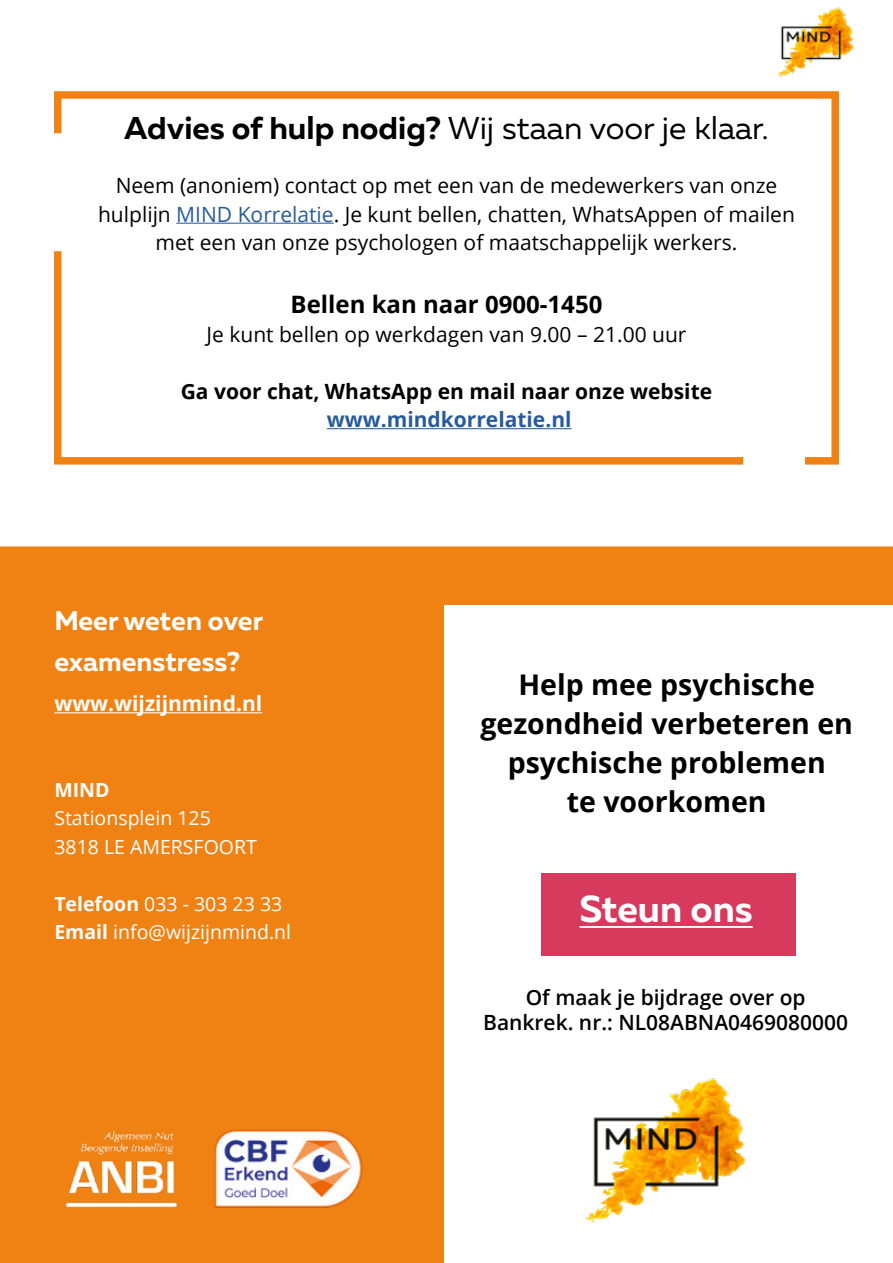
<style>
.page{position:relative;width:893px;height:1263px;background:#fff}
.page>*{position:absolute;margin:0;border:0;box-sizing:border-box;transform-origin:0 0}
.t1{font:700 37.5px "Muller";color:#fff}
.t2{font:31.5px "Muller";color:#000}
.t3{font:700 28.5px/39px "Open Sans";color:#000;text-align:center}
.t4{font:700 27px/40.5px "Muller";color:#fff}
.t5{font:700 24px "Open Sans";color:#000}
.t6{font:21px/28.5px "Open Sans";color:#000;text-align:center}
.t7{font:600 21px/25.2px "Open Sans";color:#000;text-align:center}
.t8{font:700 21px "Open Sans";color:#000}
.t9{font:700 21px "Open Sans";color:#275b9b}
.t10{font:700 21px "Open Sans";color:#fff}
.t11{font:19.5px/28.5px "Open Sans";color:#fff}
.t12{font:700 19.5px "Open Sans";color:#fff}
.s1{font-weight:700}
.s2{color:#275b9b}
</style>
<div class="page">
<img style="left:777px;top:7px;width:77px;height:70px">
<svg style="left:54px;top:91px;width:785px;height:374px"></svg>
<hr style="left:176px;top:223px;width:158px;height:1px;background:#275b9b">
<hr style="left:327px;top:428px;width:245px;height:1px;background:#275b9b">
<div style="left:0;top:546px;width:893px;height:717px;background:#f08213"></div>
<div style="left:445px;top:606px;width:448px;height:657px;background:#fff"></div>
<div style="left:541px;top:873px;width:254px;height:83px;background:#d73a5d"></div>
<img style="left:63px;top:1111px;width:115px;height:99px">
<hr style="left:579px;top:926px;width:174px;height:2px;background:#fff">
<hr style="left:54px;top:712px;width:208px;height:1px;background:#fff">
<img style="left:585px;top:1078px;width:161px;height:145px">
<img style="left:208px;top:1114px;width:158px;height:95px">
<h2 class="t2" style="left:124px;top:109px;width:646px"><span class="s1">Advies of hulp nodig?</span> Wij staan voor je klaar.</h2>
<p class="t6" style="left:98px;top:171px;width:698px">Neem (anoniem) contact op met een van de medewerkers van onze hulplijn <span class="s2">MIND Korrelatie</span>. Je kunt bellen, chatten, WhatsAppen of mailen met een van onze psychologen of maatschappelijk werkers.</p>
<p class="t5" style="left:291px;top:287px;width:313px">Bellen kan naar 0900-1450</p>
<p class="t6" style="left:207px;top:319px;width:481px">Je kunt bellen op werkdagen van 9.00 – 21.00 uur</p>
<p class="t8" style="left:181px;top:376px;width:533px">Ga voor chat, WhatsApp en mail naar onze website</p>
<p class="t9" style="left:327px;top:405px;width:246px">www.mindkorrelatie.nl</p>
<p class="t4" style="left:54px;top:600px;width:210px">Meer weten over examenstress?</p>
<p class="t10" style="left:54px;top:689px;width:209px">www.wijzijnmind.nl</p>
<p class="t12" style="left:54px;top:776px;width:57px">MIND</p>
<p class="t11" style="left:54px;top:803px;width:204px">Stationsplein 125<br>3818 LE AMERSFOORT</p>
<p class="t11" style="left:54px;top:889px;width:238px"><span class="s1">Telefoon</span> 033 - 303 23 33<br><span class="s1">Email</span> info@wijzijnmind.nl</p>
<h3 class="t3" style="left:480px;top:665px;width:374px">Help mee psychische gezondheid verbeteren en psychische problemen<br>te voorkomen</h3>
<h1 class="t1" style="left:579px;top:886px;width:175px">Steun ons</h1>
<p class="t7" style="left:483px;top:984px;width:366px">Of maak je bijdrage over op<br>Bankrek. nr.: NL08ABNA0469080000</p>
</div>
